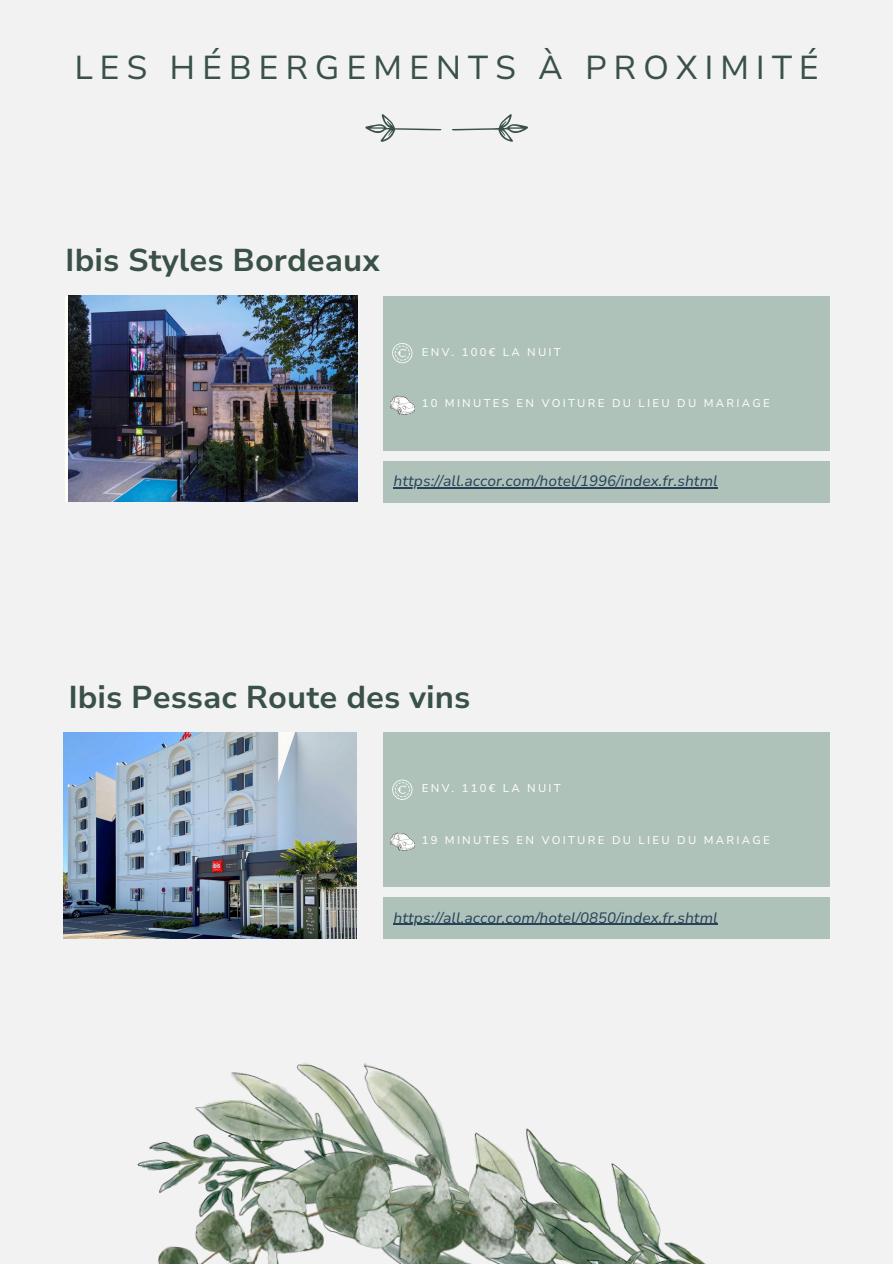
<style>
.page{position:relative;width:893px;height:1264px;background:#fff}
.page>*{position:absolute;margin:0;border:0;box-sizing:border-box;transform-origin:0 0}
.t1{font:33.15px "Nunito Sans 10 pt";letter-spacing:.2em;color:#395147}
.t2{font:700 31.5px "Nunito Sans 10 pt";color:#395147}
.t3{font:italic 15px "Nunito Sans 10 pt";color:#274259}
.t4{font:11.25px "Nunito Sans 10 pt";letter-spacing:.2em;color:#fff}
</style>
<div class="page">
<div style="left:0;top:0;width:892px;height:1263px;background:#f2f2f2"></div>
<svg style="left:452px;top:114px;width:76px;height:28px"></svg>
<svg style="left:365px;top:114px;width:76px;height:28px"></svg>
<div style="left:383px;top:897px;width:447px;height:42px;background:#afc2ba"></div>
<div style="left:383px;top:461px;width:447px;height:42px;background:#afc2ba"></div>
<img style="left:69px;top:296px;width:288px;height:206px">
<img style="left:64px;top:732px;width:292px;height:206px">
<hr style="left:393px;top:487px;width:324px;height:1px;background:#274259">
<hr style="left:393px;top:923px;width:324px;height:1px;background:#274259">
<img style="left:137px;top:1063px;width:567px;height:200px">
<div style="left:383px;top:296px;width:447px;height:154px;background:#afc2ba"></div>
<img style="left:390px;top:395px;width:25px;height:19px">
<svg style="left:392px;top:343px;width:20px;height:20px"></svg>
<div style="left:383px;top:732px;width:447px;height:154px;background:#afc2ba"></div>
<img style="left:390px;top:832px;width:25px;height:18px">
<svg style="left:392px;top:779px;width:20px;height:20px"></svg>
<p class="t1" style="left:74px;top:46px;width:746px">LES HÉBERGEMENTS À PROXIMITÉ</p>
<p class="t2" style="left:65px;top:239px;width:316px">Ibis Styles Bordeaux</p>
<p class="t4" style="left:421px;top:344px;width:141px">ENV. 100€ LA NUIT</p>
<p class="t4" style="left:421px;top:396px;width:349px">10 MINUTES EN VOITURE DU LIEU DU MARIAGE</p>
<p class="t3" style="left:393px;top:471px;width:326px">https://all.accor.com/hotel/1996/index.fr.shtml</p>
<p class="t2" style="left:68px;top:676px;width:403px">Ibis Pessac Route des vins</p>
<p class="t4" style="left:421px;top:781px;width:141px">ENV. 110€ LA NUIT</p>
<p class="t4" style="left:421px;top:832px;width:349px">19 MINUTES EN VOITURE DU LIEU DU MARIAGE</p>
<p class="t3" style="left:393px;top:907px;width:326px">https://all.accor.com/hotel/0850/index.fr.shtml</p>
</div>
